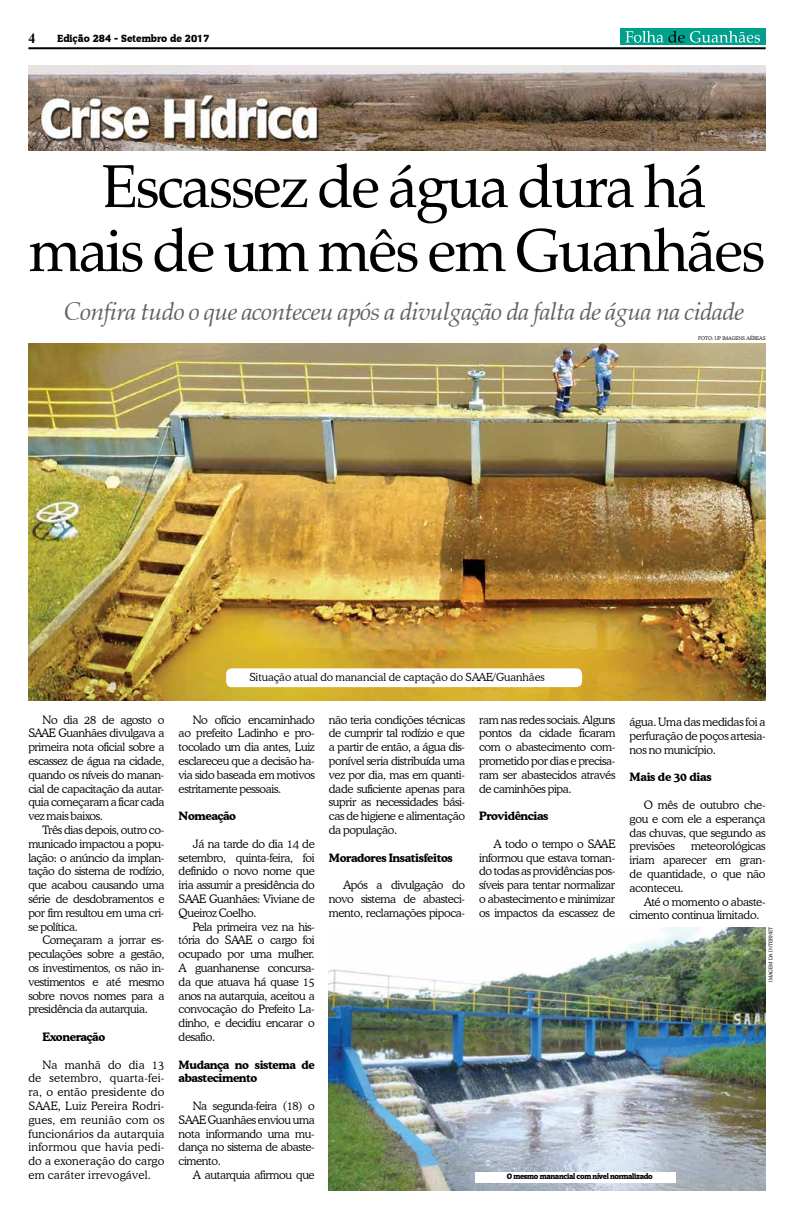
<style>
.page{position:relative;width:794px;height:1219px;background:#fff}
.page>*{position:absolute;margin:0;border:0;box-sizing:border-box;transform-origin:0 0}
.t1{font:60px/64px "Zapf Calligraphic 801 BT";letter-spacing:-.04em;color:#000;text-align:center}
.t2{font:italic 25px "Zapf Calligraphic 801 BT";letter-spacing:-.02em;color:#616264}
.t3{font:700 14px "Times New Roman";color:#000}
.t4{font:300 11.5px/13.8px "Cooper BT";letter-spacing:-.03em;color:#000;text-align:justify}
.t5{font:700 11.5px/13.8px "Cooper BT";letter-spacing:-.03em;color:#000}
.t6{font:300 11px "Cooper BT";color:#000}
.t7{font:10px "Commons";color:#000}
.t8{font:7.5px "Commons";letter-spacing:-.04em;color:#000}
.t9{font:300 5px "Cooper BT";color:#000}
</style>
<div class="page">
<div style="left:620px;top:28px;width:145px;height:17px;background:#00a18c"></div>
<hr style="left:28px;top:47px;width:737px;height:2px;background:#000">
<svg style="left:625px;top:31px;width:135px;height:12px"></svg>
<img style="left:28px;top:343px;width:737px;height:357px">
<img style="left:329px;top:927px;width:436px;height:263px">
<img style="left:28px;top:65px;width:737px;height:85px">
<div style="left:475px;top:1172px;width:200px;height:10px;background:#fff"></div>
<div style="left:226px;top:668px;width:356px;height:19px;background:#fff;border-radius:6px"></div>
<p class="t3" style="left:28px;top:29px;width:8px">4</p>
<p class="t7" style="left:57px;top:32px;width:154px">Edição 284 - Setembro de 2017</p>
<h1 class="t1" style="left:28px;top:155px;width:738px">Escassez de água dura há<br>mais de um mês em Guanhães</h1>
<h2 class="t2" style="left:64px;top:296px;width:681px">Confira tudo o que aconteceu após a divulgação da falta de água na cidade</h2>
<p class="t9" style="left:698px;top:335px;width:69px">FOTO: uP iMAGENS AÉREAS</p>
<p class="t4" style="left:28px;top:712px;width:138px;text-indent:14px">No dia 28 de agosto o SAAE Guanhães divulgava a primeira nota oficial sobre a escassez de água na cidade, quando os níveis do manan&shy;cial de capacitação da autar&shy;quia começaram a ficar cada vez mais baixos.</p>
<p class="t4" style="left:28px;top:823px;width:138px;text-indent:14px">Três dias depois, outro co&shy;municado impactou a popu&shy;lação: o anúncio da implan&shy;tação do sistema de rodízio, que acabou causando uma série de desdobramentos e por fim resultou em uma cri&shy;se política.</p>
<p class="t4" style="left:28px;top:933px;width:138px;text-indent:14px">Começaram a jorrar es&shy;peculações sobre a gestão, os investimentos, os não in&shy;vestimentos e até mesmo sobre novos nomes para a presidência da autarquia.</p>
<p class="t5" style="left:43px;top:1030px;width:64px">Exoneração</p>
<p class="t4" style="left:28px;top:1057px;width:138px;text-indent:14px">Na manhã do dia 13 de setembro, quarta-fei&shy;ra, o então presidente do SAAE, Luiz Pereira Rodri&shy;gues, em reunião com os funcionários da autarquia informou que havia pedi&shy;do a exoneração do cargo em caráter irrevogável.</p>
<p class="t6" style="left:249px;top:670px;width:297px">Situação atual do manancial de captação do SAAE/Guanhães</p>
<p class="t4" style="left:179px;top:712px;width:138px;text-indent:14px">No ofício encaminhado ao prefeito Ladinho e pro&shy;tocolado um dia antes, Luiz esclareceu que a decisão ha&shy;via sido baseada em motivos estritamente pessoais.</p>
<p class="t5" style="left:179px;top:809px;width:59px">Nomeação</p>
<p class="t4" style="left:179px;top:837px;width:138px;text-indent:14px">Já na tarde do dia 14 de setembro, quinta-feira, foi definido o novo nome que iria assumir a presidência do SAAE Guanhães: Viviane de Queiroz Coelho.</p>
<p class="t4" style="left:179px;top:919px;width:138px;text-indent:14px">Pela primeira vez na his&shy;tória do SAAE o cargo foi ocupado por uma mulher.<br>A guanhanense concursa&shy;da que atuava há quase 15 anos na autarquia, aceitou a convocação do Prefeito La&shy;dinho, e decidiu encarar o desafio.</p>
<p class="t5" style="left:179px;top:1057px;width:138px">Mudança no sistema de abastecimento</p>
<p class="t4" style="left:179px;top:1099px;width:138px;text-indent:14px">Na segunda-feira (18) o SAAE Guanhães enviou uma nota informando uma mu&shy;dança no sistema de abaste&shy;cimento.</p>
<p class="t4" style="left:193px;top:1168px;width:123px">A autarquia afirmou que</p>
<p class="t4" style="left:329px;top:712px;width:138px">não teria condições técnicas de cumprir tal rodízio e que a partir de então, a água dis&shy;ponível seria distribuída uma vez por dia, mas em quanti&shy;dade suficiente apenas para suprir as necessidades bási&shy;cas de higiene e alimentação da população.</p>
<p class="t5" style="left:329px;top:850px;width:125px">Moradores Insatisfeitos</p>
<p class="t4" style="left:329px;top:878px;width:138px;text-indent:14px">Após a divulgação do novo sistema de abasteci&shy;mento, reclamações pipoca-</p>
<p class="t4" style="left:479px;top:712px;width:138px">ram nas redes sociais. Alguns pontos da cidade ficaram com o abastecimento com&shy;prometido por dias e precisa&shy;ram ser abastecidos através de caminhões pipa.</p>
<p class="t5" style="left:479px;top:809px;width:71px">Providências</p>
<p class="t4" style="left:479px;top:837px;width:138px;text-indent:14px">A todo o tempo o SAAE informou que estava toman&shy;do todas as providências pos&shy;síveis para tentar normalizar o abastecimento e minimizar os impactos da escassez de</p>
<p class="t4" style="left:629px;top:715px;width:138px">água. Uma das medidas foi a perfuração de poços artesia&shy;nos no município.</p>
<p class="t5" style="left:629px;top:770px;width:84px">Mais de 30 dias</p>
<p class="t4" style="left:629px;top:798px;width:138px;text-indent:14px">O mês de outubro che&shy;gou e com ele a esperança das chuvas, que segundo as previsões</p>
<p class="t4" style="left:629px;top:839px;width:138px;text-indent:62px">meteorológicas iriam aparecer em gran&shy;de quantidade, o que não aconteceu.</p>
<p class="t4" style="left:629px;top:894px;width:138px;text-indent:14px">Até o momento o abaste&shy;cimento continua limitado.</p>
<p class="t9" style="left:767px;top:982px;width:56px;rotate:-90deg">IMAGEM DA INTERNET</p>
<p class="t8" style="left:507px;top:1172px;width:148px">O mesmo manancial com nível normalizado</p>
</div>
